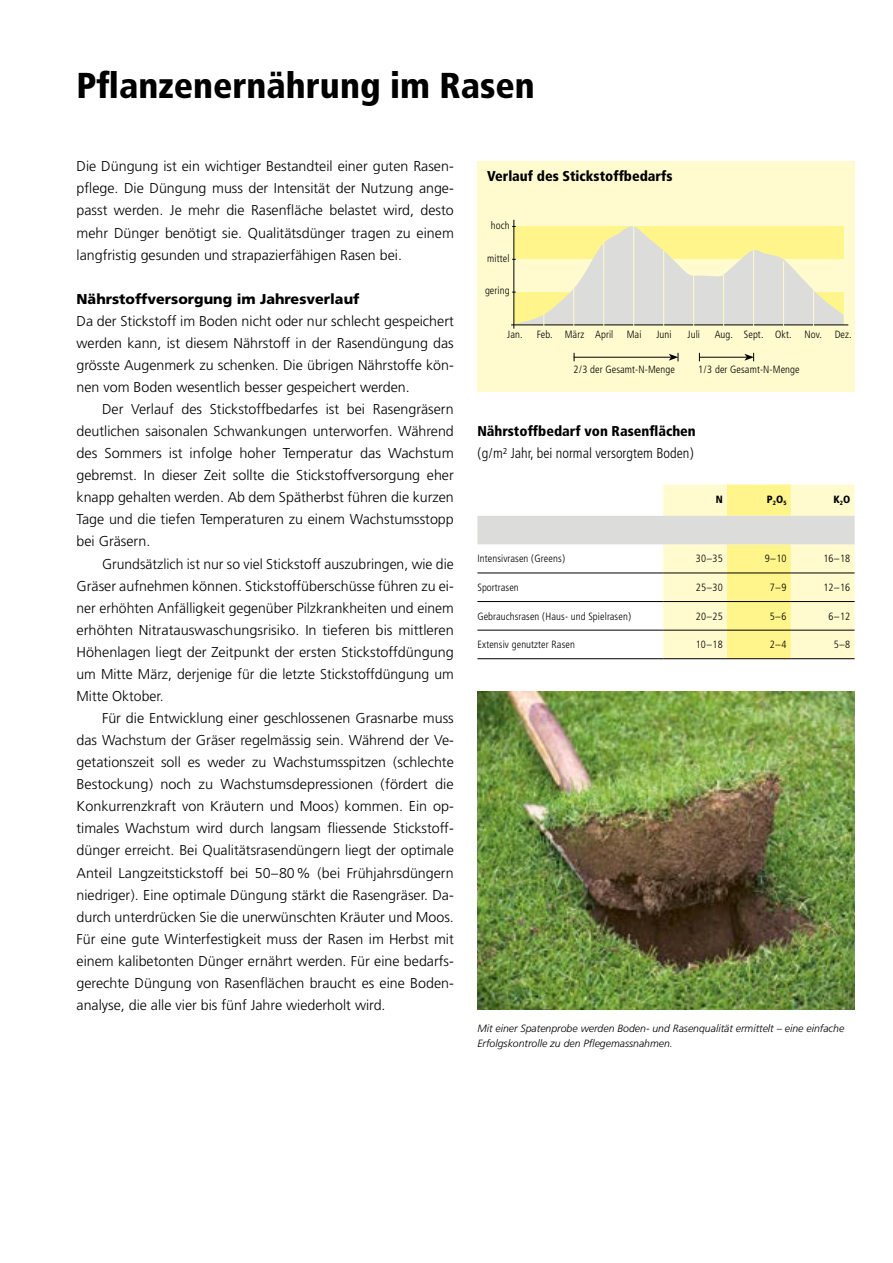
<style>
.page{position:relative;width:893px;height:1263px;background:#fff}
.page>*{position:absolute;margin:0;border:0;box-sizing:border-box;transform-origin:0 0}
.t1{font:900 condensed 36px "Frutiger LT Std";color:#000}
.t2{font:300 14.25px/22px "Frutiger LT Std";color:#000;text-align:justify}
.t3{font:900 condensed 14.25px "Frutiger LT Std";color:#000}
.t4{font:300 condensed 14.25px "Frutiger LT Std";color:#000}
.t5{font:900 14.25px "Frutiger LT Std";color:#000}
.t6{font:300 condensed 10.5px "Frutiger LT Std";letter-spacing:.01em;color:#000}
.t7{font:italic 300 10.5px/14.5px "Frutiger LT Std";color:#000}
.t8{font:900 condensed 10.5px "Frutiger LT Std";color:#000}
</style>
<div class="page">
<img style="left:477px;top:691px;width:378px;height:319px">
<div style="left:477px;top:161px;width:378px;height:231px;background:#fffbce"></div>
<hr style="left:699px;top:357px;width:48px;height:1px;background:#000">
<svg style="left:744px;top:353px;width:10px;height:8px"></svg>
<hr style="left:514px;top:220px;width:1px;height:109px;background:#000">
<hr style="left:574px;top:357px;width:97px;height:1px;background:#000">
<svg style="left:669px;top:353px;width:10px;height:8px"></svg>
<hr style="left:511px;top:325px;width:337px;height:1px;background:#000">
<svg style="left:512px;top:221px;width:331px;height:107px"></svg>
<svg style="left:477px;top:485px;width:378px;height:173px"></svg>
<hr style="left:477px;top:630px;width:186px;height:1px;background:#000">
<hr style="left:663px;top:630px;width:64px;height:1px;background:#000">
<hr style="left:727px;top:630px;width:64px;height:1px;background:#000">
<hr style="left:791px;top:630px;width:64px;height:1px;background:#000">
<hr style="left:477px;top:573px;width:186px;height:1px;background:#000">
<hr style="left:663px;top:573px;width:64px;height:1px;background:#000">
<hr style="left:727px;top:573px;width:64px;height:1px;background:#000">
<hr style="left:791px;top:573px;width:64px;height:1px;background:#000">
<hr style="left:477px;top:601px;width:186px;height:1px;background:#000">
<hr style="left:663px;top:601px;width:64px;height:1px;background:#000">
<hr style="left:727px;top:601px;width:64px;height:1px;background:#000">
<hr style="left:791px;top:601px;width:64px;height:1px;background:#000">
<hr style="left:477px;top:658px;width:186px;height:1px;background:#000">
<hr style="left:663px;top:658px;width:64px;height:1px;background:#000">
<hr style="left:727px;top:658px;width:64px;height:1px;background:#000">
<hr style="left:791px;top:658px;width:64px;height:1px;background:#000">
<h1 class="t1" style="left:77px;top:64px;width:460px">Pflanzenernährung im Rasen</h1>
<p class="t2" style="left:77px;top:156px;width:379px">Die Düngung ist ein wichtiger Bestandteil einer guten Rasen&shy;pflege. Die Düngung muss der Intensität der Nutzung ange&shy;passt werden. Je mehr die Rasenfläche belastet wird, desto mehr Dünger benötigt sie. Qualitätsdünger tragen zu einem langfristig gesunden und strapazierfähigen Rasen bei.</p>
<p class="t5" style="left:77px;top:290px;width:284px">Nährstoffversorgung im Jahresverlauf</p>
<p class="t2" style="left:77px;top:310px;width:379px">Da der Stickstoff im Boden nicht oder nur schlecht gespeichert werden kann, ist diesem Nährstoff in der Rasendüngung das grösste Augenmerk zu schenken. Die übrigen Nährstoffe kön&shy;nen vom Boden wesentlich besser gespeichert werden.</p>
<p class="t2" style="left:77px;top:398px;width:379px;text-indent:26px">Der Verlauf des Stickstoffbedarfes ist bei Rasengräsern deutlichen saisonalen Schwankungen unterworfen. Während des Sommers ist infolge hoher Temperatur das Wachstum gebremst. In dieser Zeit sollte die Stickstoffversorgung eher knapp gehalten werden. Ab dem Spätherbst führen die kurzen Tage und die tiefen Temperaturen zu einem Wachstumsstopp bei Gräsern.</p>
<p class="t2" style="left:77px;top:553px;width:379px;text-indent:26px">Grundsätzlich ist nur so viel Stickstoff auszubringen, wie die Gräser aufnehmen können. Stickstoffüberschüsse führen zu ei&shy;ner erhöhten Anfälligkeit gegenüber Pilzkrankheiten und einem erhöhten Nitratauswaschungsrisiko. In tieferen bis mittleren Höhenlagen liegt der Zeitpunkt der ersten Stickstoff düngung um Mitte März, derjenige für die letzte Stickstoffdüngung um Mitte Oktober.</p>
<p class="t2" style="left:77px;top:707px;width:379px;text-indent:26px">Für die Entwicklung einer geschlossenen Grasnarbe muss das Wachstum der Gräser regelmässig sein. Während der Ve&shy;getationszeit soll es weder zu Wachstumsspitzen ( schlechte Bestockung ) noch zu Wachstumsdepressionen ( fördert die Konkurrenzkraft von Kräutern und Moos ) kommen. Ein op&shy;timales Wachstum wird durch langsam fliessende Stickstoff&shy;dünger erreicht. Bei Qualitätsrasendüngern liegt der optimale Anteil Langzeitstickstoff bei 50 – 80 % ( bei Frühjahrsdüngern niedriger ). Eine optimale Düngung stärkt die Rasengräser. Da&shy;durch unterdrücken Sie die unerwünschten Kräuter und Moos.<br>Für eine gute Winterfestigkeit muss der Rasen im Herbst mit einem kalibetonten Dünger ernährt werden. Für eine bedarfs&shy;gerechte Düngung von Rasenflächen braucht es eine Boden&shy;analyse, die alle vier bis fünf Jahre wiederholt wird.</p>
<p class="t3" style="left:487px;top:168px;width:187px">Verlauf des Stickstoffbedarfs</p>
<p class="t6" style="left:491px;top:219px;width:20px">hoch</p>
<p class="t6" style="left:487px;top:252px;width:24px">mittel</p>
<p class="t6" style="left:485px;top:285px;width:26px">gering</p>
<p class="t6" style="left:507px;top:328px;width:17px">Jan.</p>
<p class="t6" style="left:537px;top:328px;width:78px">Feb. März April</p>
<p class="t6" style="left:627px;top:328px;width:16px">Mai</p>
<p class="t6" style="left:656px;top:328px;width:17px">Juni</p>
<p class="t6" style="left:687px;top:328px;width:14px">Juli</p>
<p class="t6" style="left:715px;top:328px;width:139px">Aug. Sept. Okt. Nov. Dez.</p>
<p class="t6" style="left:573px;top:363px;width:103px">2 / 3 der Gesamt-N-Menge</p>
<p class="t6" style="left:698px;top:363px;width:103px">1 / 3 der Gesamt-N-Menge</p>
<p class="t3" style="left:477px;top:423px;width:220px">Nährstoffbedarf von Rasenflächen</p>
<p class="t4" style="left:477px;top:445px;width:218px">( g / m² Jahr, bei normal versorgtem Boden )</p>
<p class="t8" style="left:716px;top:492px;width:9px">N</p>
<p class="t8" style="left:767px;top:492px;width:21px">P<sub>2</sub>O<sub>5</sub></p>
<p class="t8" style="left:833px;top:492px;width:18px">K<sub>2</sub>O</p>
<p class="t6" style="left:477px;top:553px;width:89px">Intensivrasen ( Greens )</p>
<p class="t6" style="left:696px;top:553px;width:28px">30 – 35</p>
<p class="t6" style="left:765px;top:553px;width:23px">9 – 10</p>
<p class="t6" style="left:823px;top:553px;width:28px">16 – 18</p>
<p class="t6" style="left:477px;top:581px;width:43px">Sportrasen</p>
<p class="t6" style="left:696px;top:581px;width:28px">25 – 30</p>
<p class="t6" style="left:770px;top:581px;width:18px">7 – 9</p>
<p class="t6" style="left:823px;top:581px;width:28px">12 – 16</p>
<p class="t6" style="left:477px;top:610px;width:155px">Gebrauchsrasen ( Haus- und Spielrasen )</p>
<p class="t6" style="left:696px;top:610px;width:28px">20 – 25</p>
<p class="t6" style="left:770px;top:610px;width:18px">5 – 6</p>
<p class="t6" style="left:828px;top:610px;width:23px">6 – 12</p>
<p class="t6" style="left:477px;top:638px;width:99px">Extensiv genutzter Rasen</p>
<p class="t6" style="left:696px;top:638px;width:28px">10 – 18</p>
<p class="t6" style="left:770px;top:638px;width:18px">2 – 4</p>
<p class="t6" style="left:834px;top:638px;width:18px">5 – 8</p>
<p class="t7" style="left:477px;top:1021px;width:368px">Mit einer Spatenprobe werden Boden- und Rasenqualität ermittelt – eine einfache<br>Erfolgskontrolle zu den Pflegemassnahmen.</p>
</div>
